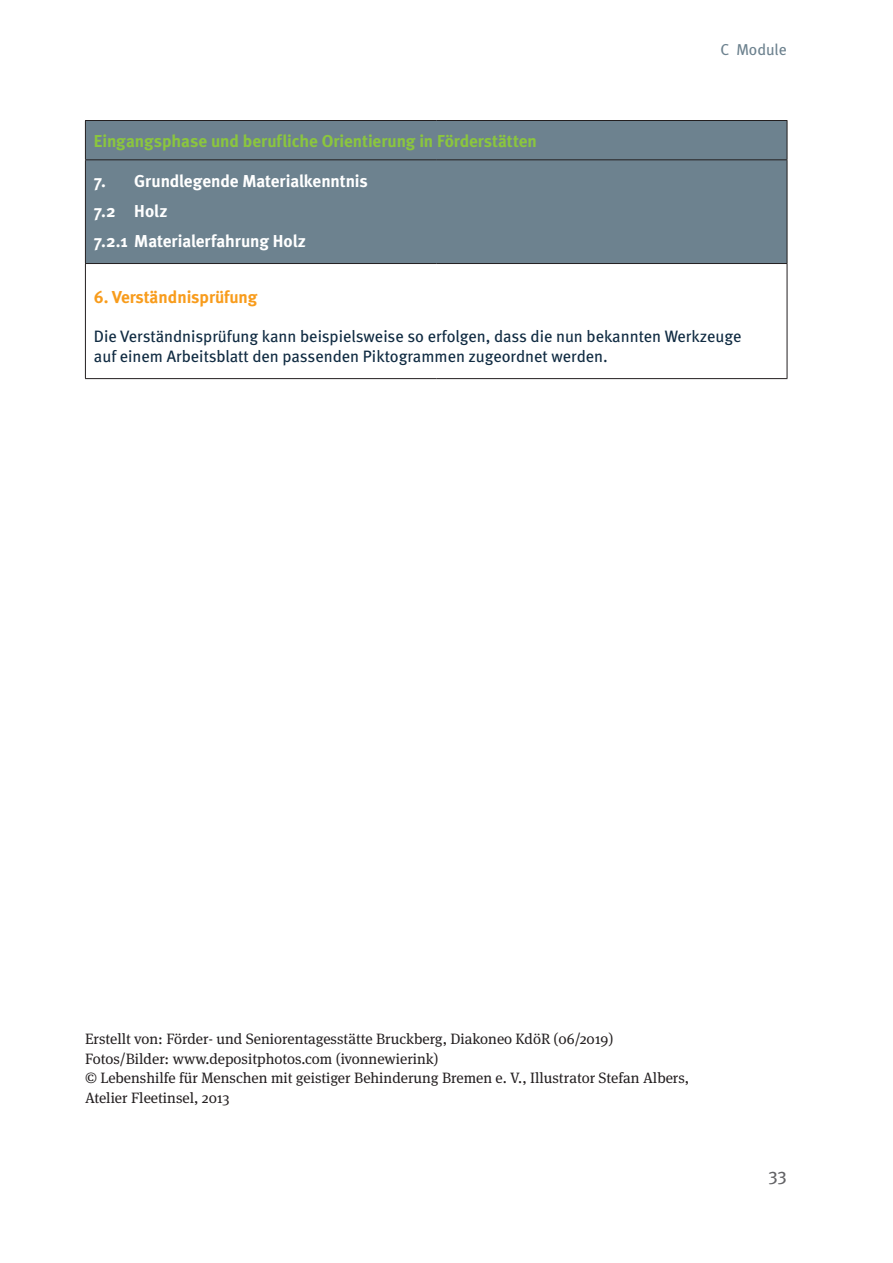
<style>
.page{position:relative;width:893px;height:1263px;background:#fff}
.page>*{position:absolute;margin:0;border:0;box-sizing:border-box;transform-origin:0 0}
.t1{font:18px "Meta Book Caps";color:#636366}
.t2{font:700 17.25px/30px "Meta";letter-spacing:-.005em;color:#fff}
.t3{font:700 17.25px "Meta";letter-spacing:-.005em;color:#8bc63e}
.t4{font:700 17.25px "Meta";color:#f89c1c}
.t5{font:16.5px/19.5px "Meta";color:#102b42}
.t6{font:15.75px "Meta";color:#6d828f}
.t7{font:15px/19.5px "Meta Serif OT";color:#231f20}
</style>
<div class="page">
<div style="left:86px;top:121px;width:701px;height:142px;background:#6d828f"></div>
<hr style="left:85px;top:264px;width:1px;height:114px;background:#231f20">
<hr style="left:787px;top:264px;width:1px;height:114px;background:#231f20">
<hr style="left:85px;top:378px;width:351px;height:1px;background:#231f20">
<hr style="left:436px;top:378px;width:351px;height:1px;background:#231f20">
<hr style="left:85px;top:120px;width:351px;height:1px;background:#231f20">
<hr style="left:85px;top:121px;width:1px;height:38px;background:#231f20">
<hr style="left:436px;top:120px;width:351px;height:1px;background:#231f20">
<hr style="left:787px;top:121px;width:1px;height:38px;background:#231f20">
<hr style="left:85px;top:159px;width:351px;height:1px;background:#231f20">
<hr style="left:85px;top:160px;width:1px;height:103px;background:#231f20">
<hr style="left:436px;top:159px;width:351px;height:1px;background:#231f20">
<hr style="left:787px;top:160px;width:1px;height:103px;background:#231f20">
<hr style="left:85px;top:263px;width:351px;height:1px;background:#231f20">
<hr style="left:436px;top:263px;width:351px;height:1px;background:#231f20">
<p class="t3" style="left:94px;top:130px;width:444px">Eingangsphase und berufliche Orientierung in Förderstätten</p>
<p class="t2" style="left:94px;top:165px;width:275px">7. Grundlegende Materialkenntnis<br>7.2 Holz<br>7.2.1 Materialerfahrung Holz</p>
<p class="t6" style="left:721px;top:40px;width:68px">C Module</p>
<p class="t4" style="left:94px;top:286px;width:165px">6. Verständnisprüfung</p>
<p class="t5" style="left:94px;top:326px;width:649px">Die Verständnisprüfung kann beispielsweise so erfolgen, dass die nun bekannten Werkzeuge auf einem Arbeitsblatt den passenden Piktogrammen zugeordnet werden.</p>
<p class="t7" style="left:85px;top:1029px;width:606px">Erstellt von: Förder- und Seniorentagesstätte Bruckberg, Diakoneo KdöR (06/2019)<br>Fotos/Bilder: www.depositphotos.com (ivonnewierink)<br>© Lebenshilfe für Menschen mit geistiger Behinderung Bremen e. V., Illustrator Stefan Albers, Atelier Fleetinsel, 2013</p>
<p class="t1" style="left:768px;top:1163px;width:20px">33</p>
</div>
